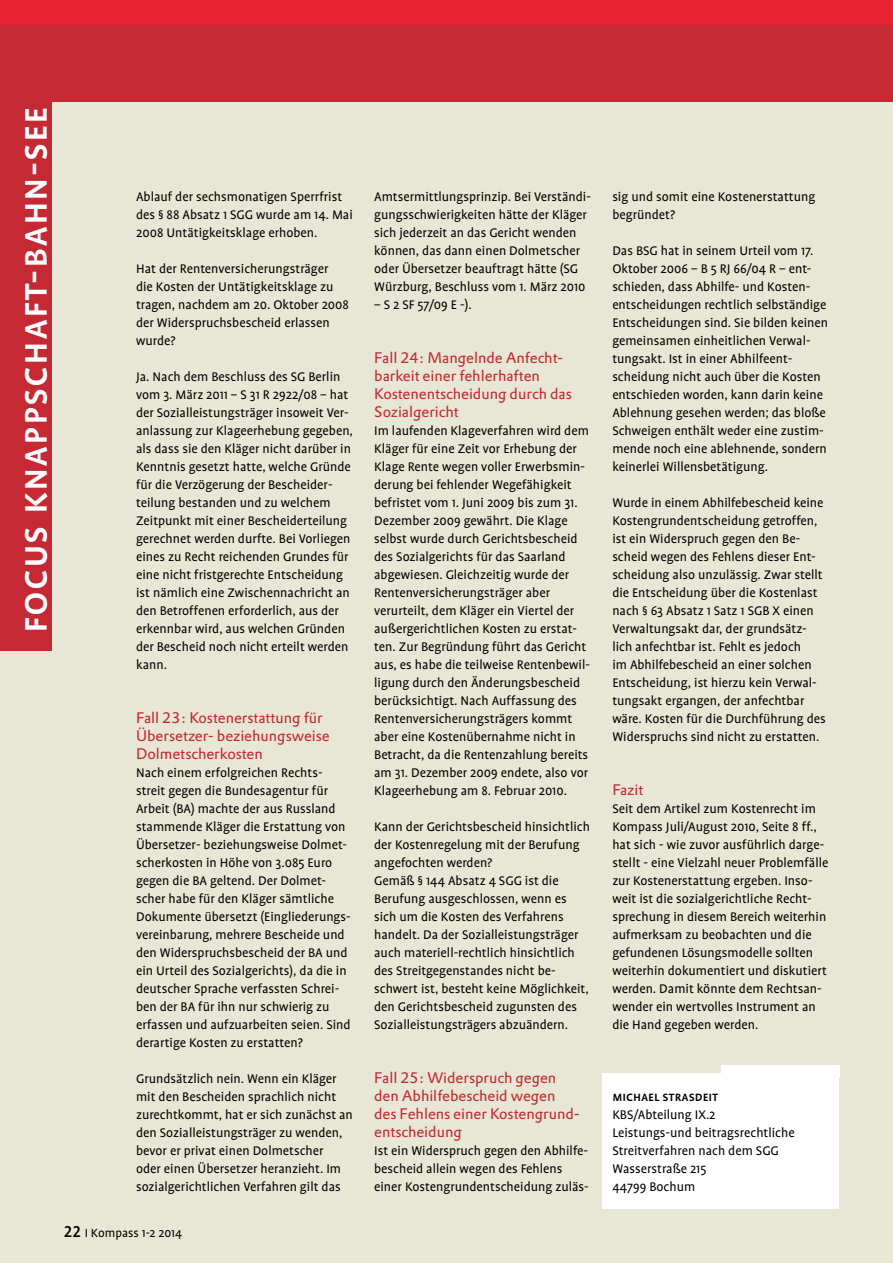
<style>
.page{position:relative;width:893px;height:1263px;background:#e8e6d4}
.page>*{position:absolute;margin:0;border:0;box-sizing:border-box;transform-origin:0 0}
.t1{font:500 42px "Profile SC";letter-spacing:.025em;color:#fff}
.t2{font:15px/18px "DTL Prokyon T";letter-spacing:-.005em;color:#c42934}
.t3{font:14.25px/18px "Profile";color:#000}
.t4{font:500 14.25px "Profile SC";color:#000}
.t5{font:13.5px "Profile";color:#000}
.s1{font-family:"Profile NO";font-weight:500;font-size:18px}
</style>
<div class="page">
<div style="left:0;top:0;width:893px;height:102px;background:#c42934"></div>
<div style="left:0;top:0;width:893px;height:24px;background:#e62230"></div>
<div style="left:602px;top:1073px;width:237px;height:136px;background:#fff"></div>
<div style="left:721px;top:1065px;width:118px;height:13px;background:#fff"></div>
<div style="left:0;top:90px;width:51px;height:561px;background:#c42934"></div>
<h1 class="t1" style="left:12px;top:633px;width:528px;rotate:-90deg">focus knappschaft-bahn-see</h1>
<p class="t3" style="left:136px;top:188px;width:218px">Ablauf der sechsmonatigen Sperrfrist des § 88 Absatz 1 SGG wurde am 14. Mai<br>2008 Untätigkeitsklage erhoben.</p>
<p class="t3" style="left:136px;top:260px;width:215px">Hat der Rentenversicherungsträger<br>die Kosten der Untätigkeitsklage zu tragen, nachdem am 20. Oktober 2008 der Widerspruchsbescheid erlassen wurde?</p>
<p class="t3" style="left:136px;top:368px;width:218px">Ja. Nach dem Beschluss des SG Berlin vom 3. März 2011 – S 31 R 2922/08 – hat der Sozialleistungsträger insoweit Ver&shy;anlassung zur Klageerhebung gegeben, als dass sie den Kläger nicht darüber in Kenntnis gesetzt hatte, welche Gründe für die Verzögerung der Bescheider&shy;teilung bestanden und zu welchem Zeitpunkt mit einer Bescheiderteilung gerechnet werden durfte. Bei Vorliegen eines zu Recht reichenden Grundes für eine nicht fristgerechte Entscheidung ist nämlich eine Zwischennachricht an den Betroffenen erforderlich, aus der erkennbar wird, aus welchen Gründen der Bescheid noch nicht erteilt werden kann.</p>
<p class="t2" style="left:136px;top:708px;width:195px">Fall 23: Kostenerstattung für<br>Übersetzer- beziehungsweise<br>Dolmetscherkosten</p>
<p class="t3" style="left:136px;top:764px;width:216px">Nach einem erfolgreichen Rechts&shy;streit gegen die Bundesagentur für Arbeit (BA) machte der aus Russland stammende Kläger die Erstattung von Übersetzer- beziehungsweise Dolmet&shy;scherkosten in Höhe von 3.085 Euro gegen die BA geltend. Der Dolmet&shy;scher habe für den Kläger sämtliche Dokumente übersetzt (Eingliederungs&shy;vereinbarung, mehrere Bescheide und den Widerspruchsbescheid der BA und ein Urteil des Sozialgerichts), da die in deutscher Sprache verfassten Schrei&shy;ben der BA für ihn nur schwierig zu erfassen und aufzuarbeiten seien. Sind derartige Kosten zu erstatten?</p>
<p class="t3" style="left:136px;top:1070px;width:218px">Grundsätzlich nein. Wenn ein Kläger mit den Bescheiden sprachlich nicht zurechtkommt, hat er sich zunächst an den Sozialleistungsträger zu wenden, bevor er privat einen Dolmetscher<br>oder einen Übersetzer heranzieht. Im sozialgerichtlichen Verfahren gilt das</p>
<p class="t5" style="left:64px;top:1225px;width:120px"><span class="s1">22</span> I Kompass 1-2 2014</p>
<p class="t3" style="left:374px;top:188px;width:218px">Amtsermittlungsprinzip. Bei Verständi&shy;gungsschwierigkeiten hätte der Kläger sich jederzeit an das Gericht wenden können, das dann einen Dolmetscher oder Übersetzer beauftragt hätte (SG Würzburg, Beschluss vom 1. März 2010</p>
<p class="t3" style="left:374px;top:296px;width:99px">– S 2 SF 57/09 E -).</p>
<p class="t2" style="left:374px;top:348px;width:199px">Fall 24: Mangelnde Anfecht&shy;barkeit einer fehlerhaften<br>Kostenentscheidung durch das<br>Sozialgericht</p>
<p class="t3" style="left:374px;top:422px;width:217px">Im laufenden Klageverfahren wird dem Kläger für eine Zeit vor Erhebung der Klage Rente wegen voller Erwerbsmin&shy;derung bei fehlender Wegefähigkeit befristet vom 1. Juni 2009 bis zum 31.<br>Dezember 2009 gewährt. Die Klage selbst wurde durch Gerichtsbescheid des Sozialgerichts für das Saarland abgewiesen. Gleichzeitig wurde der Rentenversicherungsträger aber verurteilt, dem Kläger ein Viertel der außergerichtlichen Kosten zu erstat&shy;ten. Zur Begründung führt das Gericht aus, es habe die teilweise Rentenbewil&shy;ligung durch den Änderungsbescheid berücksichtigt. Nach Auffassung des Rentenversicherungsträgers kommt aber eine Kostenübernahme nicht in Betracht, da die Rentenzahlung bereits am 31. Dezember 2009 endete, also vor Klageerhebung am 8. Februar 2010.</p>
<p class="t3" style="left:374px;top:818px;width:217px">Kann der Gerichtsbescheid hinsichtlich der Kostenregelung mit der Berufung angefochten werden?<br>Gemäß § 144 Absatz 4 SGG ist die Berufung ausgeschlossen, wenn es sich um die Kosten des Verfahrens handelt. Da der Sozialleistungsträger auch materiell-rechtlich hinsichtlich des Streitgegenstandes nicht be&shy;schwert ist, besteht keine Möglichkeit, den Gerichtsbescheid zugunsten des Sozialleistungsträgers abzuändern.</p>
<p class="t2" style="left:374px;top:1068px;width:205px">Fall 25: Widerspruch gegen den Abhilfebescheid wegen des Fehlens einer Kostengrund&shy;entscheidung</p>
<p class="t3" style="left:374px;top:1142px;width:216px">Ist ein Widerspruch gegen den Abhilfe&shy;bescheid allein wegen des Fehlens einer Kostengrundentscheidung zuläs-</p>
<p class="t3" style="left:612px;top:188px;width:204px">sig und somit eine Kostenerstattung begründet?</p>
<p class="t3" style="left:612px;top:242px;width:217px">Das BSG hat in seinem Urteil vom 17.<br>Oktober 2006 – B 5 RJ 66/04 R – ent&shy;schieden, dass Abhilfe- und Kosten&shy;entscheidungen rechtlich selbständige Entscheidungen sind. Sie bilden keinen gemeinsamen einheitlichen Verwal&shy;tungsakt. Ist in einer Abhilfeent&shy;scheidung nicht auch über die Kosten entschieden worden, kann darin keine Ablehnung gesehen werden; das bloße Schweigen enthält weder eine zustim&shy;mende noch eine ablehnende, sondern keinerlei Willensbetätigung.</p>
<p class="t3" style="left:612px;top:494px;width:215px">Wurde in einem Abhilfebescheid keine Kostengrundentscheidung getroffen, ist ein Widerspruch gegen den Be&shy;scheid wegen des Fehlens dieser Ent&shy;scheidung also unzulässig. Zwar stellt die Entscheidung über die Kostenlast nach § 63 Absatz 1 Satz 1 SGB X einen Verwaltungsakt dar, der grundsätz&shy;lich anfechtbar ist. Fehlt es jedoch<br>im Abhilfebescheid an einer solchen Entscheidung, ist hierzu kein Verwal&shy;tungsakt ergangen, der anfechtbar wäre. Kosten für die Durchführung des Widerspruchs sind nicht zu erstatten.</p>
<p class="t2" style="left:612px;top:780px;width:33px">Fazit</p>
<p class="t3" style="left:612px;top:800px;width:218px">Seit dem Artikel zum Kostenrecht im Kompass Juli/August 2010, Seite 8 ff., hat sich - wie zuvor ausführlich darge&shy;stellt - eine Vielzahl neuer Problemfälle zur Kostenerstattung ergeben. Inso&shy;weit ist die sozialgerichtliche Recht&shy;sprechung in diesem Bereich weiterhin aufmerksam zu beobachten und die gefundenen Lösungsmodelle sollten weiterhin dokumentiert und diskutiert werden. Damit könnte dem Rechtsan&shy;wender ein wertvolles Instrument an die Hand gegeben werden.</p>
<p class="t4" style="left:612px;top:1089px;width:108px">michael strasdeit</p>
<p class="t3" style="left:612px;top:1106px;width:184px">KBS/Abteilung IX.2<br>Leistungs-und beitragsrechtliche<br>Streitverfahren nach dem SGG<br>Wasserstraße 215<br>44799 Bochum</p>
</div>
